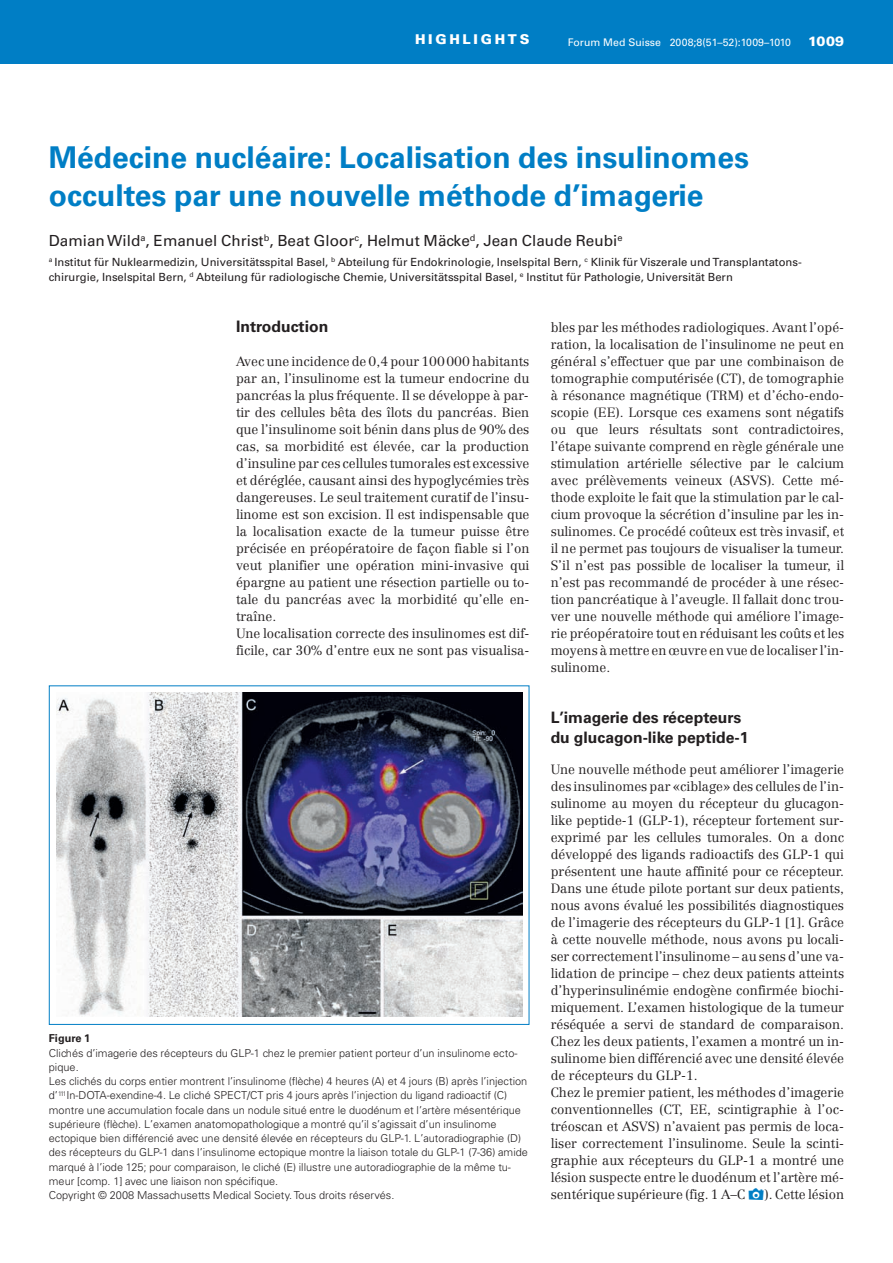
<style>
.page{position:relative;width:893px;height:1263px;background:#fff}
.page>*{position:absolute;margin:0;border:0;box-sizing:border-box;transform-origin:0 0}
.t1{font:700 30px/37.5px "Univers LT Std";color:#007ec5}
.t2{font:700 15.75px/20px "Univers LT Std";color:#231f20}
.t3{font:15.3px "Univers LT Std";color:#231f20}
.t4{font:900 13.5px "Univers LT Std";letter-spacing:.2em;color:#fff}
.t5{font:300 13.2px/17px "Centennial";color:#231f20}
.t6{font:11.25px/14.9px "Univers LT Std";color:#231f20}
.t7{font:300 10.95px/14.2px "Univers LT Std";color:#231f20}
.t8{font:700 10.95px "Univers LT Std";color:#231f20}
.t9{font:10.5px "Univers LT Std";color:#fff}
</style>
<div class="page">
<div style="left:0;top:0;width:893px;height:64px;background:#007ec5"></div>
<img style="left:56px;top:693px;width:466px;height:323px">
<div style="left:49px;top:685px;width:480px;height:340px;border:1px solid #007ec5"></div>
<p class="t4" style="left:415px;top:31px;width:116px">HIGHLIGHTS</p>
<p class="t9" style="left:568px;top:38px;width:224px">Forum Med Suisse 2008;8(51–52):1009–1010</p>
<p class="t4" style="left:808px;top:33px;width:37px">1009</p>
<h1 class="t1" style="left:49px;top:142px;width:702px">Médecine nucléaire: Localisation des insulinomes occultes par une nouvelle méthode d’imagerie</h1>
<p class="t3" style="left:49px;top:235px;width:575px">Damian Wild<sup>a</sup>, Emanuel Christ<sup>b</sup>, Beat Gloor<sup>c</sup>, Helmut Mäcke<sup>d</sup>, Jean Claude Reubi<sup>e</sup></p>
<p class="t6" style="left:49px;top:255px;width:754px"><sup>a</sup> Institut für Nuklearmedizin, Universitätsspital Basel, <sup>b</sup> Abteilung für Endokrinologie, Inselspital Bern, <sup>c</sup> Klinik für Viszerale und Transplantatons&shy;chirurgie, Inselspital Bern, <sup>d</sup> Abteilung für radiologische Chemie, Universitätsspital Basel, <sup>e</sup> Institut für Pathologie, Universität Bern</p>
<p class="t2" style="left:236px;top:318px;width:94px">Introduction</p>
<p class="t5" style="left:236px;top:354px;width:295px">Avec une incidence de 0,4 pour 100000 habitants par an, l’insulinome est la tumeur endocrine du pancréas la plus fréquente. Il se développe à par&shy;tir des cellules bêta des îlots du pancréas. Bien que l’insulinome soit bénin dans plus de 90% des cas, sa morbidité est élevée, car la production d’insuline par ces cellules tumorales est excessive et déréglée, causant ainsi des hypoglycémies très dangereuses. Le seul traitement curatif de l’insu&shy;linome est son excision. Il est indispensable que la localisation exacte de la tumeur puisse être précisée en préopératoire de façon fiable si l’on veut planifier une opération mini-invasive qui épargne au patient une résection partielle ou to&shy;tale du pancréas avec la morbidité qu’elle en&shy;traîne.<br>Une localisation correcte des insulinomes est dif&shy;ficile, car 30% d’entre eux ne sont pas visualisa-</p>
<p class="t8" style="left:49px;top:1034px;width:43px">Figure 1</p>
<p class="t7" style="left:49px;top:1046px;width:481px">Clichés d’imagerie des récepteurs du GLP-1 chez le premier patient porteur d’un insulinome ecto&shy;pique.<br>Les clichés du corps entier montrent l’insulinome (flèche) 4 heures (A) et 4 jours (B) après l’injection d’<sup>111</sup>In-DOTA-exendine-4. Le cliché SPECT/CT pris 4 jours après l’injection du ligand radioactif (C) montre une accumulation focale dans un nodule situé entre le duodénum et l’artère mésentérique supérieure (flèche). L’examen anatomopathologique a montré qu’il s’agissait d’un insulinome ectopique bien différencié avec une densité élevée en récepteurs du GLP-1. L’autoradiographie (D) des récepteurs du GLP-1 dans l’insulinome ectopique montre la liaison totale du GLP-1 (7-36) amide marqué à l’iode 125; pour comparaison, le cliché (E) illustre une autoradiographie de la même tu&shy;meur [comp. 1] avec une liaison non spécifique.<br>Copyright © 2008 Massachusetts Medical Society. Tous droits réservés.</p>
<p class="t5" style="left:551px;top:320px;width:295px;text-align:justify">bles par les méthodes radiologiques. Avant l’opé&shy;ration, la localisation de l’insulinome ne peut en général s’effectuer que par une combinaison de tomographie computérisée (CT), de tomographie à résonance magnétique (TRM) et d’écho-endo&shy;scopie (EE). Lorsque ces examens sont négatifs ou que leurs résultats sont contradictoires, l’étape suivante comprend en règle générale une stimulation artérielle sélective par le calcium avec prélèvements veineux (ASVS). Cette mé&shy;thode exploite le fait que la stimulation par le cal&shy;cium provoque la sécrétion d’insuline par les in&shy;sulinomes. Ce procédé coûteux est très invasif, et il ne permet pas toujours de visualiser la tumeur.<br>S’il n’est pas possible de localiser la tumeur, il n’est pas recommandé de procéder à une résec&shy;tion pancréatique à l’aveugle. Il fallait donc trou&shy;ver une nouvelle méthode qui améliore l’image&shy;rie préopératoire tout en réduisant les coûts et les moyens à mettre en œuvre en vue de localiser l’in&shy;sulinome.</p>
<p class="t2" style="left:551px;top:709px;width:199px">L’imagerie des récepteurs du glucagon-like peptide-1</p>
<p class="t5" style="left:551px;top:762px;width:295px">Une nouvelle méthode peut améliorer l’imagerie des insulinomes par «ciblage» des cellules de l’in&shy;sulinome au moyen du récepteur du glucagon&shy;like peptide-1 (GLP-1), récepteur fortement sur - exprimé par les cellules tumorales. On a donc développé des ligands radioactifs des GLP-1 qui présentent une haute affinité pour ce récepteur.<br>Dans une étude pilote portant sur deux patients, nous avons évalué les possibilités diagnostiques de l’imagerie des récepteurs du GLP-1 [1]. Grâce à cette nouvelle méthode, nous avons pu locali&shy;ser correctement l’insulinome – au sens d’une va&shy;lidation de principe – chez deux patients atteints d’hyperinsulinémie endogène confirmée biochi&shy;miquement. L’examen histologique de la tumeur réséquée a servi de standard de comparaison.<br>Chez les deux patients, l’examen a montré un in&shy;sulinome bien différencié avec une densité élevée de récepteurs du GLP-1.<br>Chez le premier patient, les méthodes d’imagerie conventionnelles (CT, EE, scintigraphie à l’oc&shy;tréoscan et ASVS) n’avaient pas permis de loca&shy;liser correctement l’insulinome. Seule la scinti&shy;graphie aux récepteurs du GLP-1 a montré une lésion suspecte entre le duodénum et l’artère mé&shy;sentérique supérieure (fig. 1 A–C</p>
<p class="t5" style="left:765px;top:1187px;width:81px">). Cette lésion</p>
</div>
